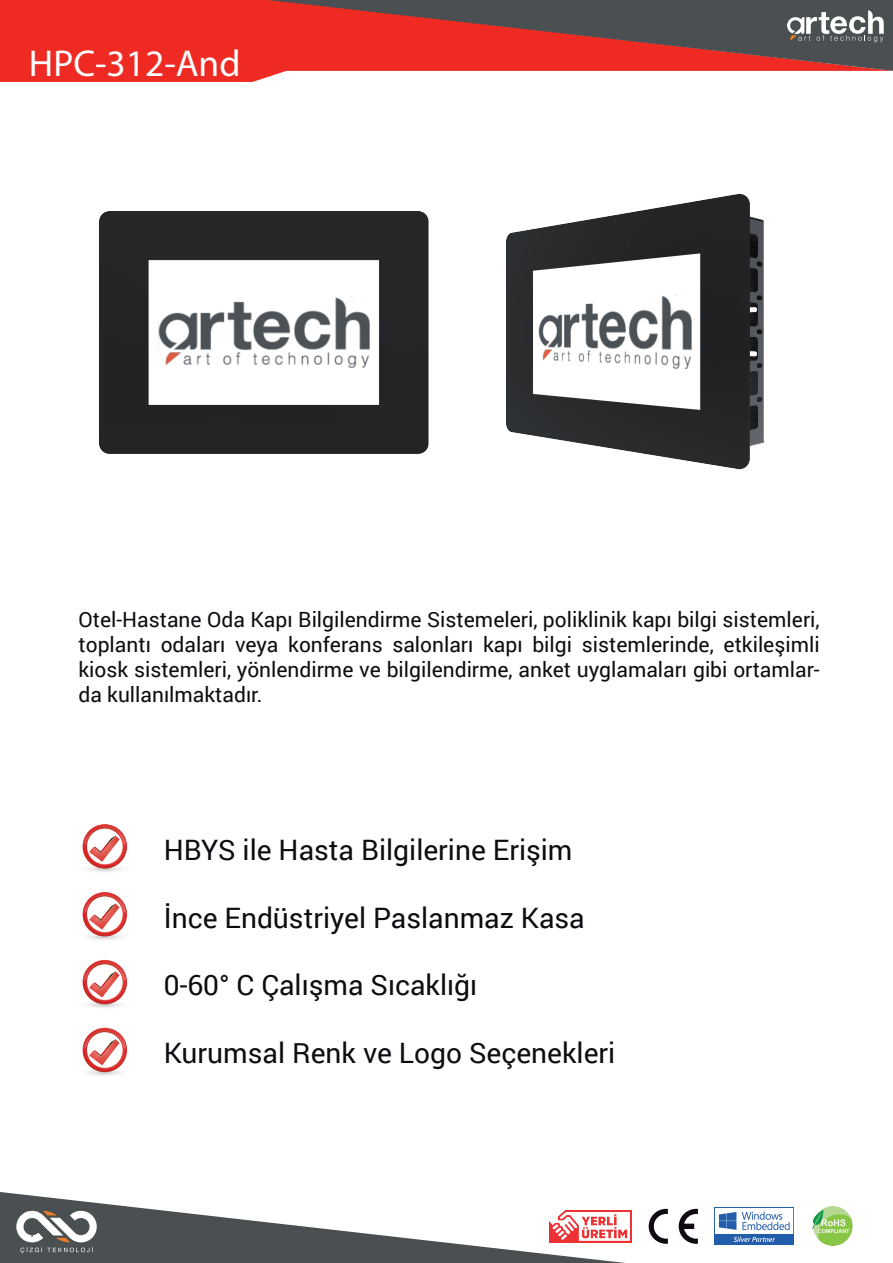
<style>
.page{position:relative;width:893px;height:1263px;background:#fff}
.page>*{position:absolute;margin:0;border:0;box-sizing:border-box;transform-origin:0 0}
.t1{font:37.5px "Myriad Pro";color:#fff}
.t2{font:28.2px "Roboto";color:#0f0b11}
.t3{font:21px/25.2px "Roboto";color:#0f0b11;text-align:justify}
</style>
<div class="page">
<div style="left:0;top:0;width:286px;height:82px;background:#ee2a23"></div>
<svg style="left:0;top:1192px;width:625px;height:71px"></svg>
<svg style="left:267px;top:0;width:626px;height:71px;background:#a0413e"></svg>
<img style="left:99px;top:211px;width:330px;height:243px">
<img style="left:506px;top:193px;width:259px;height:277px">
<svg style="left:73px;top:863px;width:62px;height:11px"></svg>
<svg style="left:83px;top:824px;width:44px;height:45px"></svg>
<svg style="left:83px;top:825px;width:44px;height:43px"></svg>
<svg style="left:86px;top:828px;width:37px;height:37px"></svg>
<div style="left:87px;top:828px;width:36px;height:36px;background:#fff;border-radius:50%"></div>
<svg style="left:83px;top:825px;width:44px;height:37px"></svg>
<svg style="left:73px;top:931px;width:62px;height:11px"></svg>
<svg style="left:83px;top:892px;width:44px;height:44px"></svg>
<svg style="left:86px;top:896px;width:37px;height:37px"></svg>
<svg style="left:87px;top:896px;width:36px;height:36px"></svg>
<svg style="left:83px;top:892px;width:44px;height:37px"></svg>
<svg style="left:73px;top:999px;width:62px;height:11px"></svg>
<svg style="left:83px;top:960px;width:44px;height:44px"></svg>
<svg style="left:86px;top:963px;width:37px;height:38px"></svg>
<svg style="left:87px;top:964px;width:36px;height:36px"></svg>
<svg style="left:83px;top:960px;width:44px;height:37px"></svg>
<svg style="left:73px;top:1067px;width:62px;height:10px"></svg>
<svg style="left:83px;top:1028px;width:44px;height:44px"></svg>
<div style="left:86px;top:1031px;width:37px;height:37px;background:#e66c65;border-radius:19px"></div>
<svg style="left:87px;top:1032px;width:36px;height:36px"></svg>
<svg style="left:83px;top:1028px;width:44px;height:37px"></svg>
<svg style="left:649px;top:1209px;width:19px;height:35px"></svg>
<svg style="left:679px;top:1209px;width:19px;height:35px"></svg>
<img style="left:715px;top:1211px;width:78px;height:33px">
<img style="left:812px;top:1207px;width:41px;height:39px">
<img style="left:550px;top:1210px;width:82px;height:32px">
<h1 class="t1" style="left:29px;top:40px;width:213px">HPC-312-And</h1>
<p class="t3" style="left:79px;top:606px;width:743px">Otel-Hastane Oda Kapı Bilgilendirme Sistemeleri, poliklinik kapı bilgi sistemleri, toplantı odaları veya konferans salonları kapı bilgi sistemlerinde, etkileşimli kiosk sistemleri, yönlendirme ve bilgilendirme, anket uyglamaları gibi ortamlar&shy;da kullanılmaktadır.</p>
<h2 class="t2" style="left:164px;top:830px;width:410px">HBYS ile Hasta Bilgilerine Erişim</h2>
<h2 class="t2" style="left:164px;top:898px;width:422px">İnce Endüstriyel Paslanmaz Kasa</h2>
<h2 class="t2" style="left:164px;top:965px;width:315px">0-60° C Çalışma Sıcaklığı</h2>
<h2 class="t2" style="left:164px;top:1033px;width:453px">Kurumsal Renk ve Logo Seçenekleri</h2>
</div>
